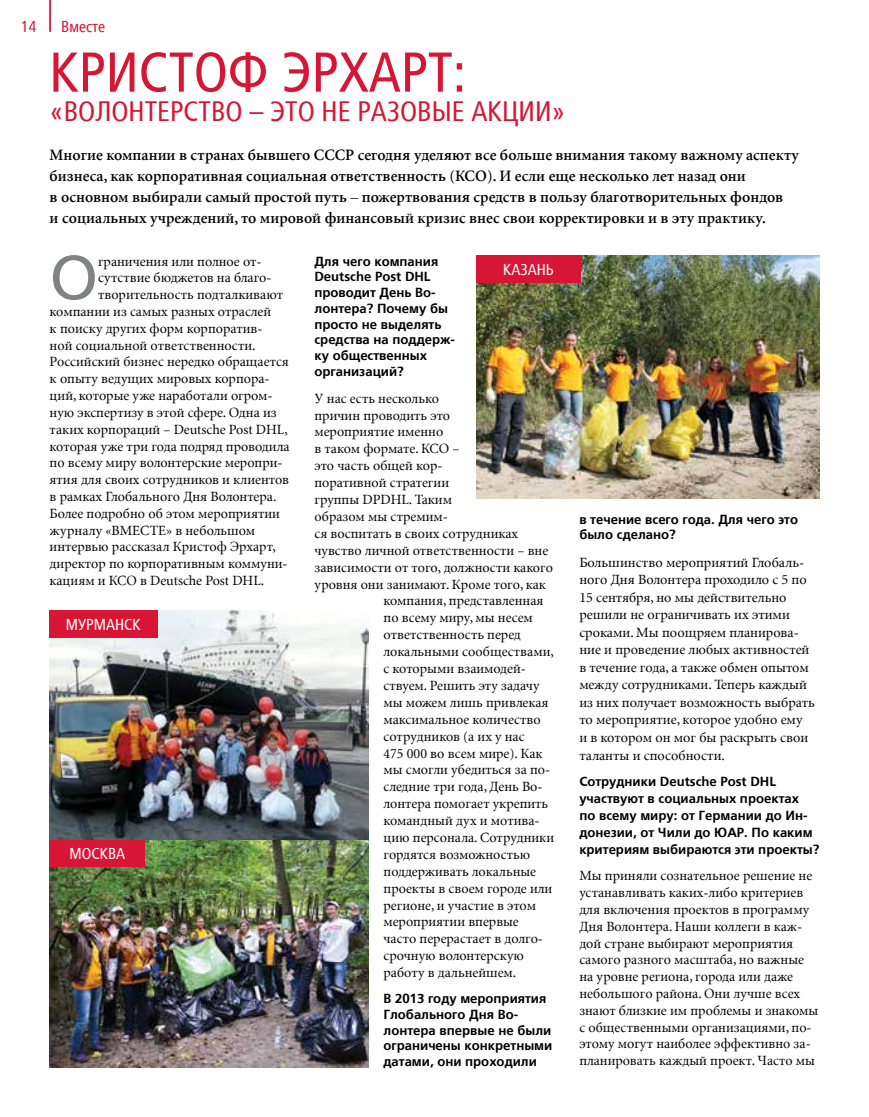
<style>
.page{position:relative;width:869px;height:1117px;background:#fff}
.page>*{position:absolute;margin:0;border:0;box-sizing:border-box;transform-origin:0 0}
.t1{font:62.12px "Frutiger LTCYR";color:#808285}
.t2{font:condensed 56px "Frutiger LTCYR";color:#d71635}
.t3{font:condensed 28px "Frutiger LTCYR";color:#d71635}
.t4{font:600 15.75px/21px "Minion CYR";color:#000}
.t5{font:condensed 15.75px "Frutiger LTCYR";color:#fff}
.t6{font:condensed 15.75px "Frutiger LTCYR";color:#d71635}
.t7{font:14px/17.5px "Minion CYR";color:#000}
.t8{font:700 13.12px/15.8px "Frutiger LTCYR";color:#000}
</style>
<div class="page">
<hr style="left:49px;top:0;width:2px;height:32px;background:#d71635">
<img style="left:49px;top:610px;width:319px;height:457px">
<div style="left:50px;top:839px;width:95px;height:27px;background:#d71635"></div>
<img style="left:476px;top:255px;width:343px;height:244px">
<div style="left:476px;top:255px;width:104px;height:28px;background:#d71635"></div>
<div style="left:49px;top:610px;width:108px;height:27px;background:#d71635"></div>
<p class="t6" style="left:21px;top:18px;width:17px">14</p>
<p class="t6" style="left:61px;top:18px;width:46px">Вместе</p>
<h2 class="t2" style="left:50px;top:43px;width:30px">Крис</h2>
<h2 class="t2" style="left:169px;top:43px;width:299px">тоф Эрхарт:</h2>
<h3 class="t3" style="left:50px;top:97px;width:354px">«Волонтерство – это не разовые</h3>
<h3 class="t3" style="left:471px;top:97px;width:95px">акции »</h3>
<p class="t4" style="left:50px;top:144px;width:750px">Многие компании в странах бывшего СССР сегодня уделяют все больше внимания такому важному аспекту бизнеса, как корпоративная социальная ответственность (КСО). И если еще несколько лет назад они<br>в основном выбирали самый простой путь – пожертвования средств в пользу благотворительных фондов<br>и социальных учреждений, то мировой финансовый кризис внес свои корректировки и в эту практику.</p>
<h1 class="t1" style="left:50px;top:243px;width:50px">О</h1>
<p class="t7" style="left:98px;top:252px;width:165px">граничения или полное от-</p>
<p class="t7" style="left:98px;top:269px;width:175px">сутствие бюджетов на благо-</p>
<p class="t7" style="left:98px;top:286px;width:186px">творительность подталкивают</p>
<p class="t7" style="left:50px;top:302px;width:223px">компании из самых разных отраслей</p>
<p class="t7" style="left:50px;top:319px;width:214px">к поиску других форм корпоратив-</p>
<p class="t7" style="left:50px;top:336px;width:207px">ной социальной ответственности.</p>
<p class="t7" style="left:50px;top:353px;width:240px">Российский бизнес нередко обращается</p>
<p class="t7" style="left:50px;top:370px;width:221px">к опыту ведущих мировых корпора-</p>
<p class="t7" style="left:50px;top:386px;width:224px">ций, которые уже наработали огром-</p>
<p class="t7" style="left:50px;top:403px;width:228px">ную экспертизу в этой сфере. Одна из</p>
<p class="t7" style="left:50px;top:420px;width:239px">таких корпораций – Deutsche Post DHL,</p>
<p class="t7" style="left:50px;top:437px;width:241px">которая уже три года подряд проводила</p>
<p class="t7" style="left:50px;top:454px;width:234px">по всему миру волонтерские меропри-</p>
<p class="t7" style="left:50px;top:470px;width:241px">ятия для своих сотрудников и клиентов</p>
<p class="t7" style="left:50px;top:487px;width:228px">в рамках Глобального Дня Волонтера.</p>
<p class="t7" style="left:50px;top:504px;width:232px">Более подробно об этом мероприятии</p>
<p class="t7" style="left:50px;top:521px;width:207px">журналу «ВМЕСТЕ» в небольшом</p>
<p class="t7" style="left:50px;top:538px;width:228px">интервью рассказал Кристоф Эрхарт,</p>
<p class="t7" style="left:50px;top:554px;width:239px">директор по корпоративным коммуни-</p>
<p class="t7" style="left:50px;top:571px;width:216px">кациям и КСО в Deutsche Post DHL.</p>
<p class="t5" style="left:66px;top:616px;width:76px">Мурманск</p>
<p class="t5" style="left:70px;top:844px;width:57px">Москва</p>
<p class="t8" style="left:314px;top:253px;width:142px">Для чего компания<br>Deutsche Post DHL проводит День Во&shy;лонтера? Почему бы просто не выделять средства на поддерж&shy;ку общественных организаций?</p>
<p class="t7" style="left:314px;top:389px;width:126px">У нас есть несколько</p>
<p class="t7" style="left:314px;top:406px;width:137px">причин проводить это</p>
<p class="t7" style="left:314px;top:423px;width:130px">мероприятие именно</p>
<p class="t7" style="left:314px;top:440px;width:146px">в таком формате. КСО –</p>
<p class="t7" style="left:314px;top:456px;width:129px">это часть общей кор-</p>
<p class="t7" style="left:314px;top:473px;width:136px">поративной стратегии</p>
<p class="t7" style="left:314px;top:490px;width:139px">группы DPDHL. Таким</p>
<p class="t7" style="left:314px;top:507px;width:135px">образом мы стремим-</p>
<p class="t7" style="left:314px;top:524px;width:205px">ся воспитать в своих сотрудниках</p>
<p class="t7" style="left:314px;top:541px;width:235px">чувство личной ответственности – вне</p>
<p class="t7" style="left:314px;top:558px;width:240px">зависимости от того, должности какого</p>
<p class="t7" style="left:314px;top:575px;width:233px">уровня они занимают. Кроме того, как</p>
<p class="t7" style="left:383px;top:592px;width:161px">компания, представленная</p>
<p class="t7" style="left:383px;top:608px;width:151px">по всему миру, мы несем</p>
<p class="t7" style="left:383px;top:625px;width:139px">ответственность перед</p>
<p class="t7" style="left:383px;top:642px;width:172px">локальными сообществами,</p>
<p class="t7" style="left:383px;top:659px;width:144px">с которыми взаимодей-</p>
<p class="t7" style="left:383px;top:676px;width:157px">ствуем. Решить эту задачу</p>
<p class="t7" style="left:383px;top:693px;width:166px">мы можем лишь привлекая</p>
<p class="t7" style="left:383px;top:710px;width:159px">максимальное количество</p>
<p class="t7" style="left:383px;top:727px;width:142px">сотрудников (а их у нас</p>
<p class="t7" style="left:383px;top:744px;width:161px">475 000 во всем мире). Как</p>
<p class="t7" style="left:383px;top:760px;width:168px">мы смогли убедиться за по-</p>
<p class="t7" style="left:383px;top:777px;width:160px">следние три года, День Во-</p>
<p class="t7" style="left:383px;top:794px;width:166px">лонтера помогает укрепить</p>
<p class="t7" style="left:383px;top:811px;width:158px">командный дух и мотива-</p>
<p class="t7" style="left:383px;top:828px;width:172px">цию персонала. Сотрудники</p>
<p class="t7" style="left:383px;top:845px;width:148px">гордятся возможностью</p>
<p class="t7" style="left:383px;top:862px;width:154px">поддерживать локальные</p>
<p class="t7" style="left:383px;top:879px;width:170px">проекты в своем городе или</p>
<p class="t7" style="left:383px;top:895px;width:154px">регионе, и участие в этом</p>
<p class="t7" style="left:383px;top:912px;width:137px">мероприятии впервые</p>
<p class="t7" style="left:383px;top:929px;width:161px">часто перерастает в долго-</p>
<p class="t7" style="left:383px;top:946px;width:142px">срочную волонтерскую</p>
<p class="t7" style="left:383px;top:963px;width:134px">работу в дальнейшем.</p>
<p class="t8" style="left:383px;top:990px;width:170px">В 2013 году мероприятия<br>Глобального Дня Во&shy;лонтера впервые не были ограничены конкретными датами, они проходили</p>
<p class="t5" style="left:503px;top:261px;width:52px">Казань</p>
<p class="t8" style="left:579px;top:511px;width:220px">в течение всего года. Для чего это было сделано?</p>
<p class="t7" style="left:579px;top:553px;width:237px">Большинство мероприятий Глобаль&shy;ного Дня Волонтера проходило с 5 по 15 сентября, но мы действительно решили не ограничивать их этими сроками. Мы поощряем планирова&shy;ние и проведение любых активностей в течение года, а также обмен опытом между сотрудниками. Теперь каждый из них получает возможность выбрать то мероприятие, которое удобно ему<br>и в котором он мог бы раскрыть свои таланты и способности.</p>
<p class="t8" style="left:579px;top:773px;width:241px;line-height:16.8px">Сотрудники Deutsche Post DHL участвуют в социальных проектах<br>по всему миру: от Германии до Ин&shy;донезии, от Чили до ЮАР. По каким критериям выбираются эти проекты?</p>
<p class="t7" style="left:579px;top:867px;width:240px;line-height:16.8px">Мы приняли сознательное решение не устанавливать каких-либо критериев для включения проектов в программу Дня Волонтера. Наши коллеги в каж&shy;дой стране выбирают мероприятия самого разного масштаба, но важные на уровне региона, города или даже небольшого района. Они лучше всех знают близкие им проблемы и знакомы с общественными организациями, по&shy;этому могут наиболее эффективно за&shy;планировать каждый проект. Часто мы</p>
</div>
